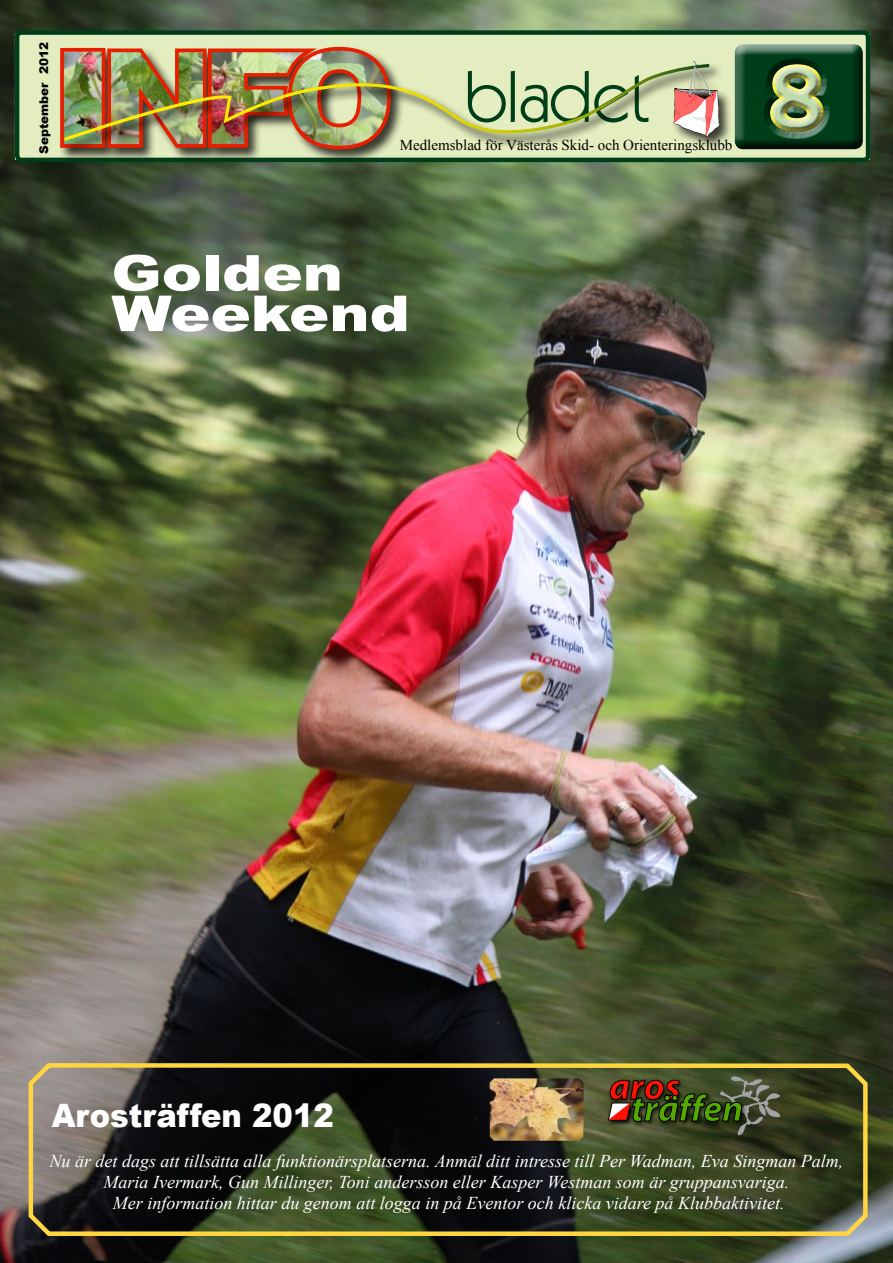
<style>
.page{position:relative;width:893px;height:1263px;background:#fff}
.page>*{position:absolute;margin:0;border:0;box-sizing:border-box;transform-origin:0 0}
.t1{font:500 90px "Franklin Gothic";color:#c1daab}
.t2{font:900 49.5px/40.5px "Arial";color:#fff;scale:1.22 1}
.t3{font:italic 700 37.5px "Myriad";color:#ff1300}
.t4{font:900 32.25px "Arial";color:#fff;scale:.95 1}
.t5{font:italic 18px/21px "Times New Roman";color:#fff;text-align:center}
.t6{font:15px "Times New Roman";color:#000}
.t7{font:900 12px "Arial";color:#000}
</style>
<div class="page">
<img style="left:0;top:0;width:893px;height:1263px">
<div style="left:15px;top:35px;width:853px;height:124px;background:#e4edbf"></div>
<div style="left:15px;top:30px;width:855px;height:132px;border:4px solid #003e1a;border-radius:4px"></div>
<div style="left:58px;top:45px;width:347px;height:119px;background:#000;opacity:.75"></div>
<img style="left:58px;top:45px;width:335px;height:106px">
<div style="left:63px;top:62px;width:660px;height:92px;background:#000;opacity:.93"></div>
<img style="left:65px;top:64px;width:607px;height:77px">
<div style="left:672px;top:64px;width:61px;height:84px;background:#000;opacity:.75"></div>
<svg style="left:674px;top:60px;width:46px;height:77px"></svg>
<div style="left:733px;top:41px;width:130px;height:103px;background:#fff;opacity:.75"></div>
<div style="left:733px;top:45px;width:130px;height:104px;background:#000;opacity:.75"></div>
<div style="left:764px;top:58px;width:66px;height:67px;background:#fff;opacity:.75"></div>
<div style="left:764px;top:69px;width:66px;height:69px;background:#000;opacity:.75"></div>
<svg style="left:26px;top:1059px;width:844px;height:179px;background:#3f4026"></svg>
<p class="t7" style="left:35px;top:154px;width:113px;rotate:-90deg">September 2012</p>
<p class="t6" style="left:400px;top:135px;width:334px">Medlemsblad för Västerås Skid- och Orienteringsklubb</p>
<h2 class="t2" style="left:111px;top:251px;width:246px">Golden<br>Weekend</h2>
<h1 class="t1" style="left:770px;top:42px;width:54px">8</h1>
<h3 class="t4" style="left:52px;top:1092px;width:298px">Arosträffen 2012</h3>
<h3 class="t3" style="left:609px;top:1067px;width:73px">aros</h3>
<p class="t5" style="left:50px;top:1150px;width:795px">Nu är det dags att tillsätta alla funktionärsplatserna. Anmäl ditt intresse till Per Wadman, Eva Singman Palm,<br>Maria Ivermark, Gun Millinger, Toni andersson eller Kasper Westman som är gruppansvariga.<br>Mer information hittar du genom att logga in på Eventor och klicka vidare på Klubbaktivitet.</p>
</div>
